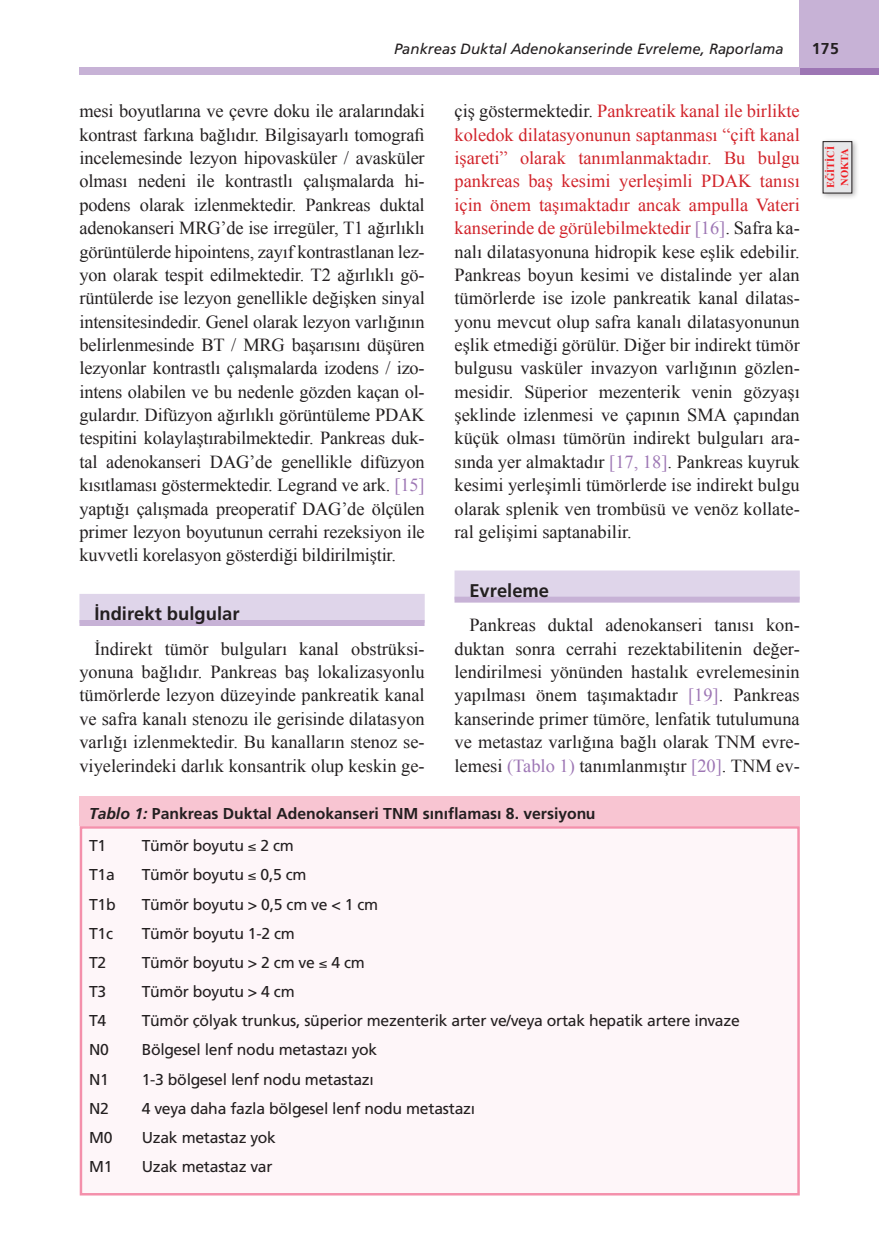
<style>
.page{position:relative;width:879px;height:1260px;background:#fff}
.page>*{position:absolute;margin:0;border:0;box-sizing:border-box;transform-origin:0 0}
.t1{font:18.38px/23.4px "Times New Roman";color:#231f20;text-align:justify}
.Anaana_başlık{font:18.38px "Frutiger Bold Tr";color:#231f20}
.t2{font:15.75px "Frutiger Normal Tr";letter-spacing:-.015em;color:#231f20}
.t3{font:15.75px "Frutiger Bold Tr";color:#231f20}
.t4{font:14.88px "Frutiger Italic Tr";color:#231f20}
.t5{font:700 10.5px "Times New Roman";color:#ee1d23}
.s1{color:#9d76b4}
.s2{color:#d1232a}
.s3{font-family:"Frutiger Bold Italic Tr"}
</style>
<div class="page">
<div style="left:79px;top:594px;width:345px;height:29px;background:#dfd5ea"></div>
<div style="left:79px;top:620px;width:345px;height:6px;background:#c7b2d6"></div>
<div style="left:454px;top:571px;width:345px;height:29px;background:#dfd5ea"></div>
<div style="left:454px;top:597px;width:345px;height:6px;background:#c7b2d6"></div>
<div style="left:818px;top:138px;width:40px;height:62px;background:#231f20;opacity:.33"></div>
<div style="left:822px;top:142px;width:29px;height:51px;background:#e6e7e9"></div>
<div style="left:80px;top:826px;width:719px;height:370px;background:#fef6f9;border:2px solid #f490ab"></div>
<div style="left:80px;top:797px;width:719px;height:29px;background:#f8c5d2"></div>
<div style="left:799px;top:68px;width:79px;height:7px;background:#9d76b4"></div>
<div style="left:79px;top:68px;width:720px;height:7px;background:#c7b2d6"></div>
<div style="left:799px;top:0;width:79px;height:68px;background:#c7b2d6"></div>
<p class="t4" style="left:394px;top:40px;width:391px">Pankreas Duktal Adenokanserinde Evreleme, Raporlama</p>
<p class="t3" style="left:811px;top:39px;width:28px">175</p>
<p class="t1" style="left:79px;top:99px;width:346px">mesi boyutlarına ve çevre doku ile aralarındaki kontrast farkına bağlıdır. Bilgisayarlı tomografi incelemesinde lezyon hipovasküler / avasküler olması nedeni ile kontrastlı çalışmalarda hi&shy;podens olarak izlenmektedir. Pankreas duktal adenokanseri MRG’de ise irregüler, T1 ağırlıklı görüntülerde hipointens, zayıf kontrastlanan lez&shy;yon olarak tespit edilmektedir. T2 ağırlıklı gö&shy;rüntülerde ise lezyon genellikle değişken sinyal intensitesindedir. Genel olarak lezyon varlığının belirlenmesinde BT / MRG başarısını düşüren lezyonlar kontrastlı çalışmalarda izodens / izo&shy;intens olabilen ve bu nedenle gözden kaçan ol&shy;gulardır. Difüzyon ağırlıklı görüntüleme PDAK tespitini kolaylaştırabilmektedir. Pankreas duk&shy;tal adenokanseri DAG’de genellikle difüzyon kısıtlaması göstermektedir. Legrand ve ark. <span class="s1">[15] </span>yaptığı çalışmada preoperatif DAG’de ölçülen primer lezyon boyutunun cerrahi rezeksiyon ile kuvvetli korelasyon gösterdiği bildirilmiştir.</p>
<p class="Anaana_başlık" style="left:94px;top:603px;width:146px">İndirekt bulgular</p>
<p class="t1" style="left:79px;top:637px;width:346px;text-indent:15px">İndirekt tümör bulguları kanal obstrüksi&shy;yonuna bağlıdır. Pankreas baş lokalizasyonlu tümörlerde lezyon düzeyinde pankreatik kanal ve safra kanalı stenozu ile gerisinde dilatasyon varlığı izlenmektedir. Bu kanalların stenoz se&shy;viyelerindeki darlık konsantrik olup keskin ge-</p>
<p class="t1" style="left:454px;top:99px;width:346px">çiş göstermektedir. <span class="s2">Pankreatik kanal ile birlikte koledok dilatasyonunun saptanması “çift kanal işareti” olarak tanımlanmaktadır. Bu bulgu pankreas baş kesimi yerleşimli PDAK tanısı için önem taşımaktadır ancak ampulla Vateri kanserinde de görülebilmektedir</span> <span class="s1">[16]</span>. Safra ka&shy;nalı dilatasyonuna hidropik kese eşlik edebilir.<br>Pankreas boyun kesimi ve distalinde yer alan tümörlerde ise izole pankreatik kanal dilatas&shy;yonu mevcut olup safra kanalı dilatasyonunun eşlik etmediği görülür. Diğer bir indirekt tümör bulgusu vasküler invazyon varlığının gözlen&shy;mesidir. Süperior mezenterik venin gözyaşı şeklinde izlenmesi ve çapının SMA çapından küçük olması tümörün indirekt bulguları ara&shy;sında yer almaktadır <span class="s1">[17, 18]</span>. Pankreas kuyruk kesimi yerleşimli tümörlerde ise indirekt bulgu olarak splenik ven trombüsü ve venöz kollate&shy;ral gelişimi saptanabilir.</p>
<p class="Anaana_başlık" style="left:469px;top:580px;width:81px">Evreleme</p>
<p class="t1" style="left:454px;top:613px;width:346px;text-indent:15px">Pankreas duktal adenokanseri tanısı kon&shy;duktan sonra cerrahi rezektabilitenin değer&shy;lendirilmesi yönünden hastalık evrelemesinin yapılması önem taşımaktadır <span class="s1">[19]</span>. Pankreas kanserinde primer tümöre, lenfatik tutulumuna ve metastaz varlığına bağlı olarak TNM evre&shy;lemesi <span class="s1">(Tablo 1)</span> tanımlanmıştır <span class="s1">[20]</span>. TNM ev-</p>
<p class="t3" style="left:89px;top:804px;width:507px"><span class="s3">Tablo 1:</span> Pankreas Duktal Adenokanseri TNM sınıflaması 8. versiyonu</p>
<p class="t2" style="left:89px;top:836px;width:19px">T1</p>
<p class="t2" style="left:142px;top:836px;width:154px">Tümör boyutu ≤ 2 cm</p>
<p class="t2" style="left:89px;top:866px;width:27px">T1a</p>
<p class="t2" style="left:142px;top:866px;width:166px">Tümör boyutu ≤ 0,5 cm</p>
<p class="t2" style="left:89px;top:895px;width:28px">T1b</p>
<p class="t2" style="left:142px;top:895px;width:238px">Tümör boyutu &gt; 0,5 cm ve &lt; 1 cm</p>
<p class="t2" style="left:89px;top:924px;width:26px">T1c</p>
<p class="t2" style="left:142px;top:924px;width:155px">Tümör boyutu 1-2 cm</p>
<p class="t2" style="left:89px;top:953px;width:19px">T2</p>
<p class="t2" style="left:142px;top:953px;width:224px">Tümör boyutu &gt; 2 cm ve ≤ 4 cm</p>
<p class="t2" style="left:89px;top:982px;width:19px">T3</p>
<p class="t2" style="left:142px;top:982px;width:154px">Tümör boyutu &gt; 4 cm</p>
<p class="t2" style="left:89px;top:1011px;width:19px">T4</p>
<p class="t2" style="left:142px;top:1011px;width:599px">Tümör çölyak trunkus, süperior mezenterik arter ve/veya ortak hepatik artere invaze</p>
<p class="t2" style="left:89px;top:1041px;width:21px">N0</p>
<p class="t2" style="left:142px;top:1041px;width:237px">Bölgesel lenf nodu metastazı yok</p>
<p class="t2" style="left:89px;top:1070px;width:21px">N1</p>
<p class="t2" style="left:142px;top:1070px;width:234px">1-3 bölgesel lenf nodu metastazı</p>
<p class="t2" style="left:89px;top:1099px;width:21px">N2</p>
<p class="t2" style="left:142px;top:1099px;width:335px">4 veya daha fazla bölgesel lenf nodu metastazı</p>
<p class="t2" style="left:89px;top:1128px;width:25px">M0</p>
<p class="t2" style="left:142px;top:1128px;width:136px">Uzak metastaz yok</p>
<p class="t2" style="left:89px;top:1157px;width:25px">M1</p>
<p class="t2" style="left:142px;top:1157px;width:132px">Uzak metastaz var</p>
<p class="t5" style="left:822px;top:188px;width:44px;rotate:-90deg">EĞİTİCİ</p>
<p class="t5" style="left:836px;top:186px;width:39px;rotate:-90deg">NOKTA</p>
</div>
